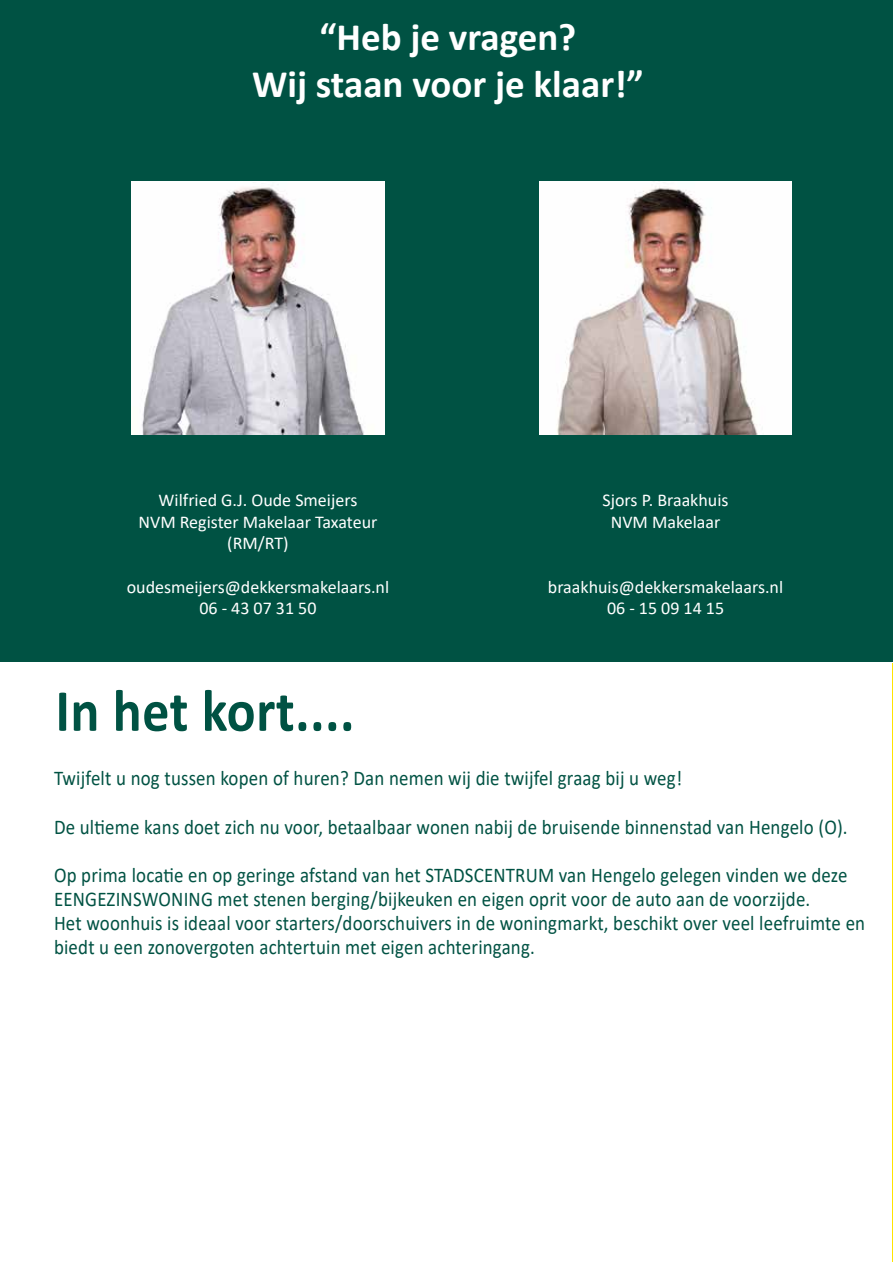
<style>
.page{position:relative;width:893px;height:1263px;background:#fff}
.page>*{position:absolute;margin:0;border:0;box-sizing:border-box;transform-origin:0 0}
.t1{font:700 60px "Calibri";letter-spacing:.01em;color:#005243;scale:.9 1}
.t2{font:700 39px/46.8px "Calibri";color:#fff;text-align:center}
.t3{font:21px/24px "Calibri";letter-spacing:.01em;color:#005243;scale:.9 1}
.t4{font:18px/21.6px "Calibri";color:#fff;text-align:center}
</style>
<div class="page">
<hr style="left:892px;top:663px;width:1px;height:599px;background:#ffe400">
<div style="left:0;top:0;width:892px;height:662px;background:#005243"></div>
<img style="left:132px;top:182px;width:252px;height:252px">
<img style="left:539px;top:182px;width:253px;height:252px">
<h2 class="t2" style="left:252px;top:13px;width:393px">“Heb je vragen?<br>Wij staan voor je klaar!”</h2>
<p class="t4" style="left:139px;top:489px;width:240px">Wilfried G.J. Oude Smeijers<br>NVM Register Makelaar Taxateur (RM/RT)</p>
<p class="t4" style="left:127px;top:575px;width:264px">oudesmeijers@dekkersmakelaars.nl<br>06 - 43 07 31 50</p>
<p class="t4" style="left:603px;top:489px;width:127px">Sjors P. Braakhuis<br>NVM Makelaar</p>
<p class="t4" style="left:548px;top:575px;width:237px">braakhuis@dekkersmakelaars.nl<br>06 - 15 09 14 15</p>
<h1 class="t1" style="left:56px;top:668px;width:334px">In het kort....</h1>
<p class="t3" style="left:54px;top:766px;width:699px">Twijfelt u nog tussen kopen of huren? Dan nemen wij die twijfel graag bij u weg!</p>
<p class="t3" style="left:54px;top:814px;width:883px">De ultieme kans doet zich nu voor, betaalbaar wonen nabij de bruisende binnenstad van Hengelo (O).</p>
<p class="t3" style="left:54px;top:862px;width:903px">Op prima locatie en op geringe afstand van het STADSCENTRUM van Hengelo gelegen vinden we deze EENGEZINSWONING met stenen berging/bijkeuken en eigen oprit voor de auto aan de voorzijde.<br>Het woonhuis is ideaal voor starters/doorschuivers in de woningmarkt, beschikt over veel leefruimte en biedt u een zonovergoten achtertuin met eigen achteringang.</p>
</div>
